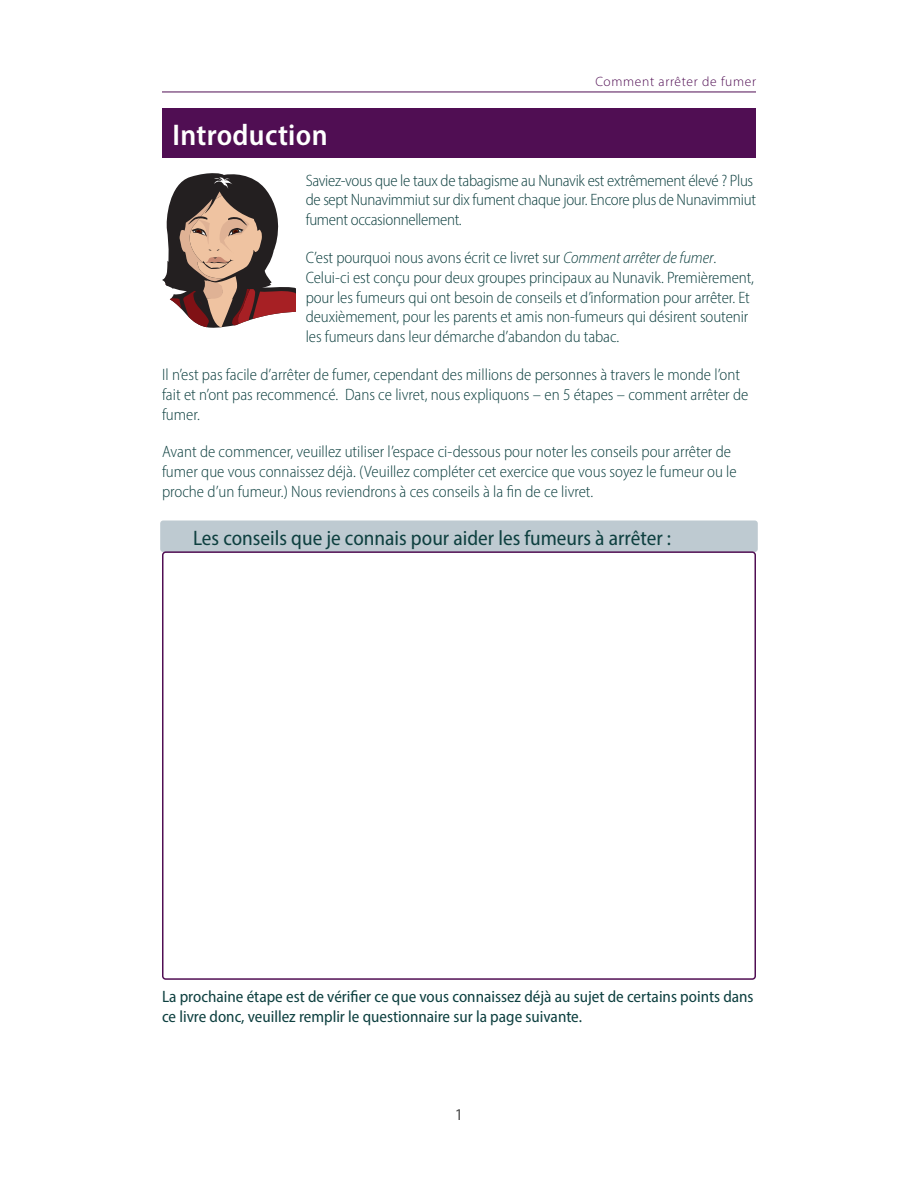
<style>
.page{position:relative;width:918px;height:1188px;background:#fff}
.page>*{position:absolute;margin:0;border:0;box-sizing:border-box;transform-origin:0 0}
.t1{font:600 semi-condensed 30px "Myriad Pro";letter-spacing:.01em;color:#fff}
.t2{font:semi-condensed 21px "Myriad Pro";color:#0e4040}
.t3{font:300 semi-condensed 16.5px/19.8px "Myriad Pro";letter-spacing:-.005em;color:#0e4040}
.t4{font:semi-condensed 16.5px/19.8px "Myriad Pro";color:#0e4040}
.t5{font:16.5px "Myriad Pro";color:#4c4c4c}
.t6{font:300 13.5px "Myriad Pro";letter-spacing:.05em;color:#500e53}
.s1{font-style:italic}
</style>
<div class="page">
<hr style="left:162px;top:92px;width:594px;height:1px;background:#500e53">
<svg style="left:162px;top:173px;width:133px;height:155px"></svg>
<div style="left:162px;top:109px;width:594px;height:49px;background:#500e53"></div>
<div style="left:160px;top:520px;width:598px;height:32px;background:#becad1;border-radius:3px"></div>
<div style="left:162px;top:551px;width:594px;height:429px;border:2px solid #500e53;border-radius:3px"></div>
<h1 class="t1" style="left:172px;top:116px;width:157px">Introduction</h1>
<p class="t6" style="left:595px;top:73px;width:162px">Comment arrêter de fumer</p>
<p class="t3" style="left:306px;top:170px;width:452px">Saviez-vous que le taux de tabagisme au Nunavik est extrêmement élevé ? Plus de sept Nunavimmiut sur dix fument chaque jour. Encore plus de Nunavimmiut fument occasionnellement.</p>
<p class="t3" style="left:306px;top:247px;width:450px">C’est pourquoi nous avons écrit ce livret sur <span class="s1">Comment arrêter de fumer</span>.<br>Celui-ci est conçu pour deux groupes principaux au Nunavik. Premièrement, pour les fumeurs qui ont besoin de conseils et d’information pour arrêter. Et deuxièmement, pour les parents et amis non-fumeurs qui désirent soutenir les fumeurs dans leur démarche d’abandon du tabac.</p>
<p class="t3" style="left:162px;top:364px;width:588px">Il n’est pas facile d’arrêter de fumer, cependant des millions de personnes à travers le monde l’ont fait et n’ont pas recommencé. Dans ce livret, nous expliquons – en 5 étapes – comment arrêter de fumer.</p>
<p class="t3" style="left:162px;top:442px;width:576px">Avant de commencer, veuillez utiliser l’espace ci-dessous pour noter les conseils pour arrêter de fumer que vous connaissez déjà. (Veuillez compléter cet exercice que vous soyez le fumeur ou le proche d’un fumeur.) Nous reviendrons à ces conseils à la fin de ce livret.</p>
<p class="t2" style="left:193px;top:525px;width:479px">Les conseils que je connais pour aider les fumeurs à arrêter :</p>
<p class="t4" style="left:162px;top:986px;width:593px">La prochaine étape est de vérifier ce que vous connaissez déjà au sujet de certains points dans ce livre donc, veuillez remplir le questionnaire sur la page suivante.</p>
<p class="t5" style="left:455px;top:1104px;width:10px">1</p>
</div>
